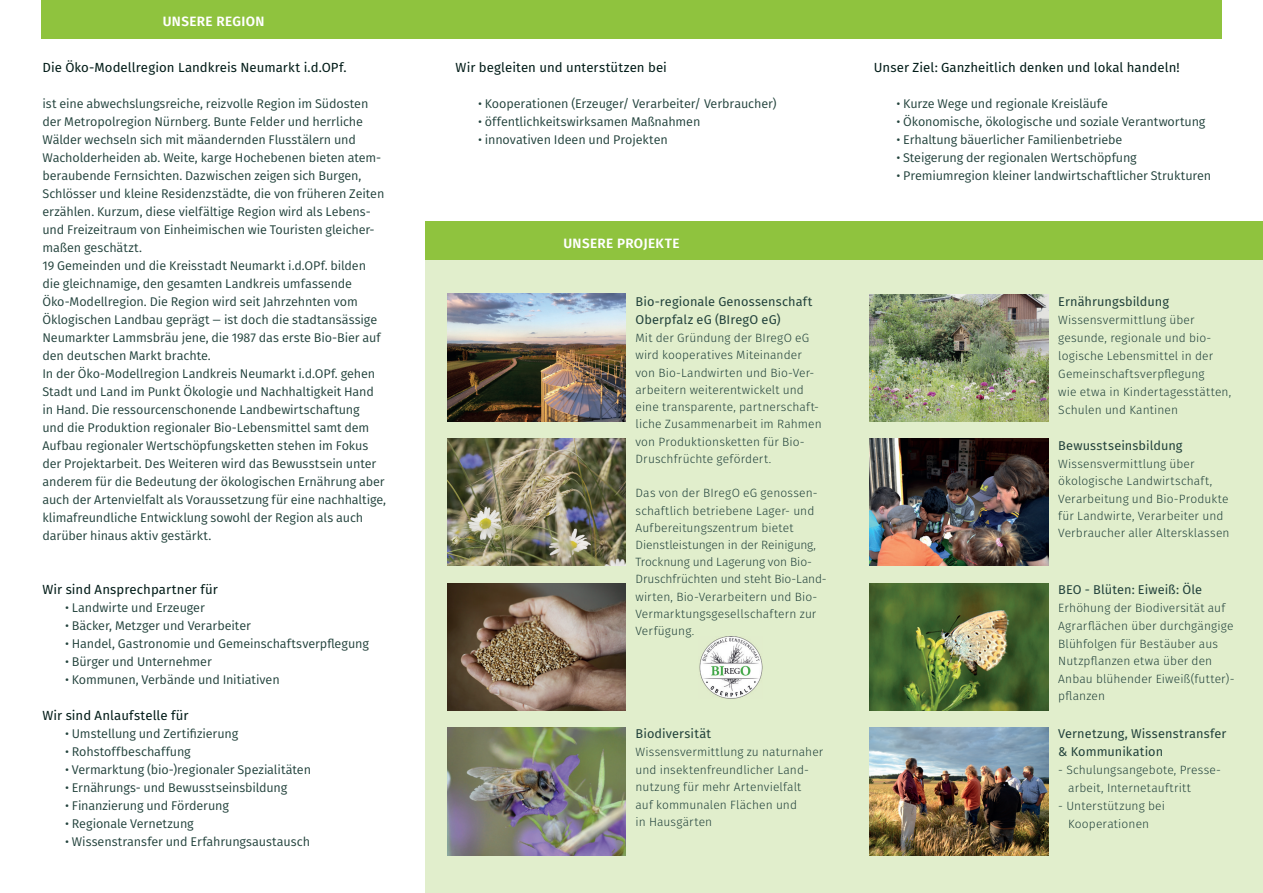
<style>
.page{position:relative;width:1263px;height:893px;background:#fff}
.page>*{position:absolute;margin:0;border:0;box-sizing:border-box;transform-origin:0 0}
.t1{font:600 13.5px "Fira Sans";letter-spacing:.03em;color:#fff}
.t2{font:13.2px "Fira Sans";letter-spacing:.005em;color:#021c18}
.t3{font:12.75px/18px "Fira Sans";letter-spacing:.005em;color:#22423c}
.t4{font:12.6px/18px "Fira Sans";letter-spacing:-.01em;color:#22423c}
.t5{font:300 12px/17.2px "Fira Sans";letter-spacing:.01em;color:#22423c}
.s1{font-family:"Akko Pro"}
</style>
<div class="page">
<div style="left:425px;top:222px;width:838px;height:671px;background:#e1eecc"></div>
<div style="left:41px;top:0;width:1180px;height:38px;background:#8fc33e"></div>
<div style="left:425px;top:222px;width:838px;height:38px;background:#8fc33e"></div>
<img style="left:699px;top:637px;width:64px;height:62px">
<img style="left:447px;top:294px;width:179px;height:127px">
<img style="left:870px;top:295px;width:178px;height:126px">
<img style="left:447px;top:438px;width:179px;height:128px">
<img style="left:870px;top:438px;width:178px;height:128px">
<img style="left:447px;top:583px;width:179px;height:128px">
<img style="left:870px;top:583px;width:178px;height:128px">
<img style="left:447px;top:728px;width:179px;height:127px">
<img style="left:870px;top:728px;width:178px;height:127px">
<p class="t1" style="left:163px;top:10px;width:103px">UNSERE REGION</p>
<p class="t2" style="left:43px;top:57px;width:306px">Die Öko-Modellregion Landkreis Neumarkt i.d.OPf.</p>
<p class="t4" style="left:43px;top:94px;width:345px">ist eine abwechslungsreiche, reizvolle Region im Südosten der Metropolregion Nürnberg. Bunte Felder und herrliche Wälder wechseln sich mit mäandernden Flusstälern und Wacholderheiden ab. Weite, karge Hochebenen bieten atem&shy;beraubende Fernsichten. Dazwischen zeigen sich Burgen, Schlösser und kleine Residenzstädte, die von früheren Zeiten erzählen. Kurzum, diese vielfältige Region wird als Lebens&shy;und Freizeitraum von Einheimischen wie Touristen gleicher&shy;maßen geschätzt.<br>19 Gemeinden und die Kreisstadt Neumarkt i.d.OPf. bilden die gleichnamige, den gesamten Landkreis umfassende Öko-Modellregion. Die Region wird seit Jahrzehnten vom Öklogischen Landbau geprägt <span class="s1">—</span> ist doch die stadtansässige Neumarkter Lammsbräu jene, die 1987 das erste Bio-Bier auf den deutschen Markt brachte.<br>In der Öko-Modellregion Landkreis Neumarkt i.d.OPf. gehen Stadt und Land im Punkt Ökologie und Nachhaltigkeit Hand in Hand. Die ressourcenschonende Landbewirtschaftung<br>und die Produktion regionaler Bio-Lebensmittel samt dem Aufbau regionaler Wertschöpfungsketten stehen im Fokus der Projektarbeit. Des Weiteren wird das Bewusstsein unter anderem für die Bedeutung der ökologischen Ernährung aber auch der Artenvielfalt als Voraussetzung für eine nachhaltige, klimafreundliche Entwicklung sowohl der Region als auch darüber hinaus aktiv gestärkt.</p>
<p class="t2" style="left:43px;top:579px;width:177px">Wir sind Ansprechpartner für</p>
<p class="t4" style="left:65px;top:598px;width:141px">• Landwirte und Erzeuger</p>
<p class="t4" style="left:65px;top:616px;width:187px">• Bäcker, Metzger und Verarbeiter</p>
<p class="t4" style="left:65px;top:634px;width:305px">• Handel, Gastronomie und Gemeinschaftsverpflegung</p>
<p class="t4" style="left:65px;top:652px;width:148px">• Bürger und Unternehmer</p>
<p class="t4" style="left:65px;top:670px;width:216px">• Kommunen, Verbände und Initiativen</p>
<p class="t2" style="left:43px;top:705px;width:148px">Wir sind Anlaufstelle für</p>
<p class="t4" style="left:65px;top:724px;width:175px">• Umstellung und Zertifizierung</p>
<p class="t4" style="left:65px;top:742px;width:127px">• Rohstoffbeschaffung</p>
<p class="t4" style="left:65px;top:760px;width:247px">• Vermarktung (bio-)regionaler Spezialitäten</p>
<p class="t4" style="left:65px;top:778px;width:224px">• Ernährungs- und Bewusstseinsbildung</p>
<p class="t4" style="left:65px;top:796px;width:165px">• Finanzierung und Förderung</p>
<p class="t4" style="left:65px;top:814px;width:130px">• Regionale Vernetzung</p>
<p class="t4" style="left:65px;top:832px;width:246px">• Wissenstransfer und Erfahrungsaustausch</p>
<p class="t2" style="left:456px;top:57px;width:213px">Wir begleiten und unterstützen bei</p>
<p class="t4" style="left:478px;top:94px;width:300px">• Kooperationen (Erzeuger/ Verarbeiter/ Verbraucher)</p>
<p class="t4" style="left:478px;top:112px;width:224px">• öffentlichkeitswirksamen Maßnahmen</p>
<p class="t4" style="left:478px;top:130px;width:191px">• innovativen Ideen und Projekten</p>
<p class="t1" style="left:563px;top:232px;width:118px">UNSERE PROJEKTE</p>
<p class="t3" style="left:635px;top:292px;width:178px">Bio-regionale Genossenschaft<br>Oberpfalz eG (BIregO eG)</p>
<p class="t5" style="left:635px;top:329px;width:188px">Mit der Gründung der BIregO eG wird kooperatives Miteinander von Bio-Landwirten und Bio-Ver&shy;arbeitern weiterentwickelt und eine transparente, partnerschaft&shy;liche Zusammenarbeit im Rahmen von Produktionsketten für Bio-<br>Druschfrüchte gefördert.</p>
<p class="t5" style="left:635px;top:484px;width:193px">Das von der BIregO eG genossen&shy;schaftlich betriebene Lager- und<br>Aufbereitungszentrum bietet<br>Dienstleistungen in der Reinigung,<br>Trocknung und Lagerung von Bio-<br>Druschfrüchten und steht Bio-Land&shy;wirten, Bio-Verarbeitern und Bio-<br>Vermarktungsgesellschaftern zur<br>Verfügung.</p>
<p class="t3" style="left:635px;top:724px;width:77px">Biodiversität</p>
<p class="t5" style="left:635px;top:743px;width:189px">Wissensvermittlung zu naturnaher und insektenfreundlicher Land&shy;nutzung für mehr Artenvielfalt<br>auf kommunalen Flächen und<br>in Hausgärten</p>
<p class="t2" style="left:874px;top:57px;width:307px">Unser Ziel: Ganzheitlich denken und lokal handeln!</p>
<p class="t4" style="left:896px;top:94px;width:213px">• Kurze Wege und regionale Kreisläufe</p>
<p class="t4" style="left:896px;top:112px;width:311px">• Ökonomische, ökologische und soziale Verantwortung</p>
<p class="t4" style="left:896px;top:130px;width:228px">• Erhaltung bäuerlicher Familienbetriebe</p>
<p class="t4" style="left:896px;top:148px;width:242px">• Steigerung der regionalen Wertschöpfung</p>
<p class="t4" style="left:896px;top:166px;width:316px">• Premiumregion kleiner landwirtschaftlicher Strukturen</p>
<p class="t3" style="left:1058px;top:292px;width:112px">Ernährungsbildung</p>
<p class="t5" style="left:1058px;top:311px;width:174px;line-height:18px">Wissensvermittlung über gesunde, regionale und bio&shy;logische Lebensmittel in der<br>Gemeinschaftsverpflegung<br>wie etwa in Kindertagesstätten,<br>Schulen und Kantinen</p>
<p class="t3" style="left:1058px;top:436px;width:126px">Bewusstseinsbildung</p>
<p class="t5" style="left:1058px;top:455px;width:173px">Wissensvermittlung über ökologische Landwirtschaft,<br>Verarbeitung und Bio-Produkte für Landwirte, Verarbeiter und<br>Verbraucher aller Altersklassen</p>
<p class="t3" style="left:1058px;top:580px;width:145px">BEO - Blüten: Eiweiß: Öle</p>
<p class="t5" style="left:1058px;top:599px;width:178px">Erhöhung der Biodiversität auf<br>Agrarflächen über durchgängige<br>Blühfolgen für Bestäuber aus<br>Nutzpflanzen etwa über den<br>Anbau blühender Eiweiß(futter)- pflanzen</p>
<p class="t3" style="left:1058px;top:724px;width:170px">Vernetzung, Wissenstransfer &amp; Kommunikation</p>
<p class="t5" style="left:1068px;top:761px;width:154px;line-height:18px;text-indent:-10px">- Schulungsangebote, Presse&shy;arbeit, Internetauftritt</p>
<p class="t5" style="left:1058px;top:797px;width:108px;line-height:18px;text-align:center">- Unterstützung bei<br>Kooperationen</p>
</div>
